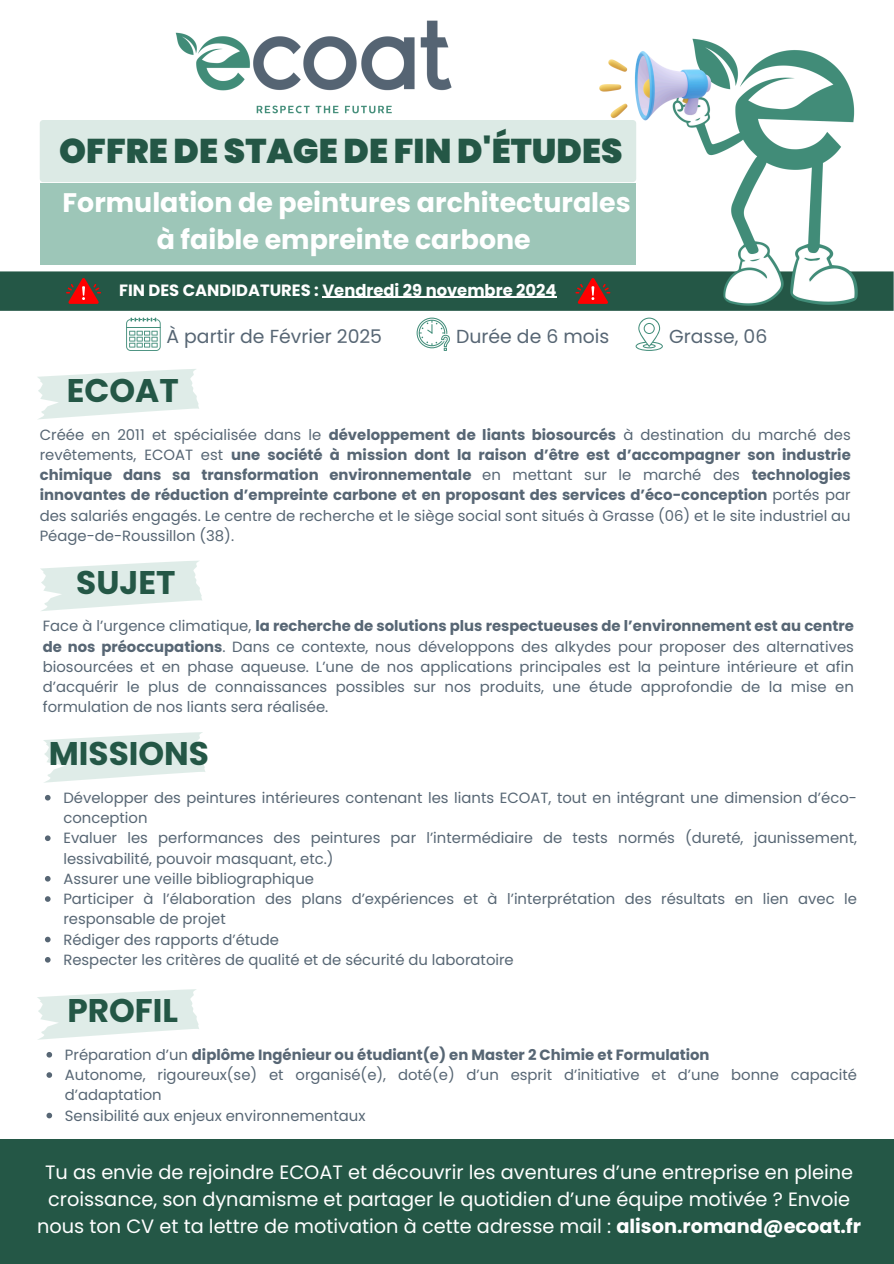
<style>
.page{position:relative;width:894px;height:1264px;background:#fff}
.page>*{position:absolute;margin:0;border:0;box-sizing:border-box;transform-origin:0 0}
.t1{font:900 34.2px "Poppins";color:#245746}
.t2{font:700 32.7px "Poppins";color:#245746}
.t3{font:700 26.85px/36.8px "Poppins";color:#fff;text-align:center}
.t4{font:19.35px/27px "Poppins";color:#fff;text-align:center}
.t5{font:18.9px "Poppins";color:#576674}
.t6{font:700 16.35px "Poppins";color:#fff}
.t7{font:14.85px/20.2px "Poppins";color:#576674}
.t8{font:700 14.85px/20.2px "Poppins";color:#576674;text-align:justify}
.s1{font-weight:400}
.s2{font-weight:700}
</style>
<div class="page">
<div style="left:0;top:271px;width:893px;height:40px;background:#245746"></div>
<img style="left:587px;top:38px;width:283px;height:268px">
<img style="left:175px;top:20px;width:277px;height:94px">
<div style="left:40px;top:183px;width:595px;height:82px;background:#9dc6b8"></div>
<svg style="left:126px;top:317px;width:35px;height:34px"></svg>
<svg style="left:416px;top:317px;width:34px;height:34px"></svg>
<svg style="left:635px;top:317px;width:27px;height:34px"></svg>
<svg style="left:38px;top:369px;width:161px;height:50px"></svg>
<svg style="left:40px;top:560px;width:162px;height:51px"></svg>
<svg style="left:43px;top:732px;width:162px;height:50px"></svg>
<svg style="left:37px;top:989px;width:162px;height:50px"></svg>
<div style="left:0;top:1138px;width:893px;height:125px;background:#245746"></div>
<div style="left:40px;top:120px;width:596px;height:62px;background:#dceae5"></div>
<svg style="left:45px;top:795px;width:6px;height:5px"></svg>
<svg style="left:45px;top:835px;width:6px;height:6px"></svg>
<svg style="left:45px;top:876px;width:6px;height:5px"></svg>
<svg style="left:45px;top:896px;width:6px;height:5px"></svg>
<svg style="left:45px;top:936px;width:6px;height:6px"></svg>
<svg style="left:45px;top:957px;width:6px;height:5px"></svg>
<svg style="left:46px;top:1052px;width:6px;height:5px"></svg>
<svg style="left:46px;top:1072px;width:6px;height:5px"></svg>
<svg style="left:46px;top:1112px;width:6px;height:6px"></svg>
<svg style="left:66px;top:278px;width:35px;height:26px"></svg>
<hr style="left:322px;top:297px;width:234px;height:1px;background:#fff">
<svg style="left:575px;top:278px;width:35px;height:26px"></svg>
<h1 class="t1" style="left:59px;top:127px;width:564px">OFFRE DE STAGE DE FIN D'ÉTUDES</h1>
<h2 class="t3" style="left:63px;top:184px;width:569px">Formulation de peintures architecturales à faible empreinte carbone</h2>
<p class="t6" style="left:119px;top:278px;width:439px">FIN DES CANDIDATURES : Vendredi 29 novembre 2024</p>
<p class="t5" style="left:166px;top:323px;width:217px">À partir de Février 2025</p>
<h4 class="t5" style="left:456px;top:323px;width:155px">Durée de 6 mois</h4>
<p class="t5" style="left:669px;top:323px;width:100px">Grasse, 06</p>
<p class="t2" style="left:67px;top:367px;width:113px">ECOAT</p>
<h3 class="t8" style="left:40px;top:424px;width:812px"><span class="s1">Créée en 2011 et spécialisée dans le</span> développement de liants biosourcés <span class="s1">à destination du marché des revêtements, ECOAT est</span> une société à mission dont la raison d’être est d’accompagner son industrie chimique dans sa transformation environnementale <span class="s1">en mettant sur le marché des</span> technologies innovantes de réduction d’empreinte carbone et en proposant des services d’éco-conception <span class="s1">portés par des salariés engagés. Le centre de recherche et le siège social sont situés à Grasse (06) et le site industriel au Péage-de-Roussillon (38).</span></h3>
<p class="t2" style="left:76px;top:559px;width:101px">SUJET</p>
<h3 class="t7" style="left:43px;top:616px;width:812px;text-align:justify">Face à l’urgence climatique, <span class="s2">la recherche de solutions plus respectueuses de l’environnement est au centre de nos préoccupations</span>. Dans ce contexte, nous développons des alkydes pour proposer des alternatives biosourcées et en phase aqueuse. L’une de nos applications principales est la peinture intérieure et afin d’acquérir le plus de connaissances possibles sur nos produits, une étude approfondie de la mise en formulation de nos liants sera réalisée.</h3>
<p class="t2" style="left:49px;top:730px;width:162px">MISSIONS</p>
<h3 class="t7" style="left:63px;top:787px;width:794px">Développer des peintures intérieures contenant les liants ECOAT, tout en intégrant une dimension d’éco&shy;conception</h3>
<p class="t7" style="left:63px;top:828px;width:794px">Evaluer les performances des peintures par l’intermédiaire de tests normés (dureté, jaunissement, lessivabilité, pouvoir masquant, etc.)</p>
<h1 class="t7" style="left:63px;top:868px;width:252px">Assurer une veille bibliographique</h1>
<p class="t7" style="left:63px;top:888px;width:794px">Participer à l’élaboration des plans d’expériences et à l’interprétation des résultats en lien avec le responsable de projet</p>
<p class="t7" style="left:63px;top:929px;width:217px">Rédiger des rapports d’étude</p>
<h1 class="t7" style="left:63px;top:949px;width:452px">Respecter les critères de qualité et de sécurité du laboratoire</h1>
<p class="t2" style="left:67px;top:987px;width:112px">PROFIL</p>
<p class="t8" style="left:65px;top:1044px;width:646px"><span class="s1">Préparation d’un</span> diplôme Ingénieur ou étudiant(e) en Master 2 Chimie et Formulation</p>
<h1 class="t7" style="left:65px;top:1064px;width:793px">Autonome, rigoureux(se) et organisé(e), doté(e) d’un esprit d’initiative et d’une bonne capacité d’adaptation</h1>
<p class="t7" style="left:65px;top:1105px;width:302px">Sensibilité aux enjeux environnementaux</p>
<p class="t4" style="left:37px;top:1158px;width:825px">Tu as envie de rejoindre ECOAT et découvrir les aventures d’une entreprise en pleine croissance, son dynamisme et partager le quotidien d’une équipe motivée ? Envoie nous ton CV et ta lettre de motivation à cette adresse mail : <span class="s2">alison.romand@ecoat.fr</span></p>
</div>
